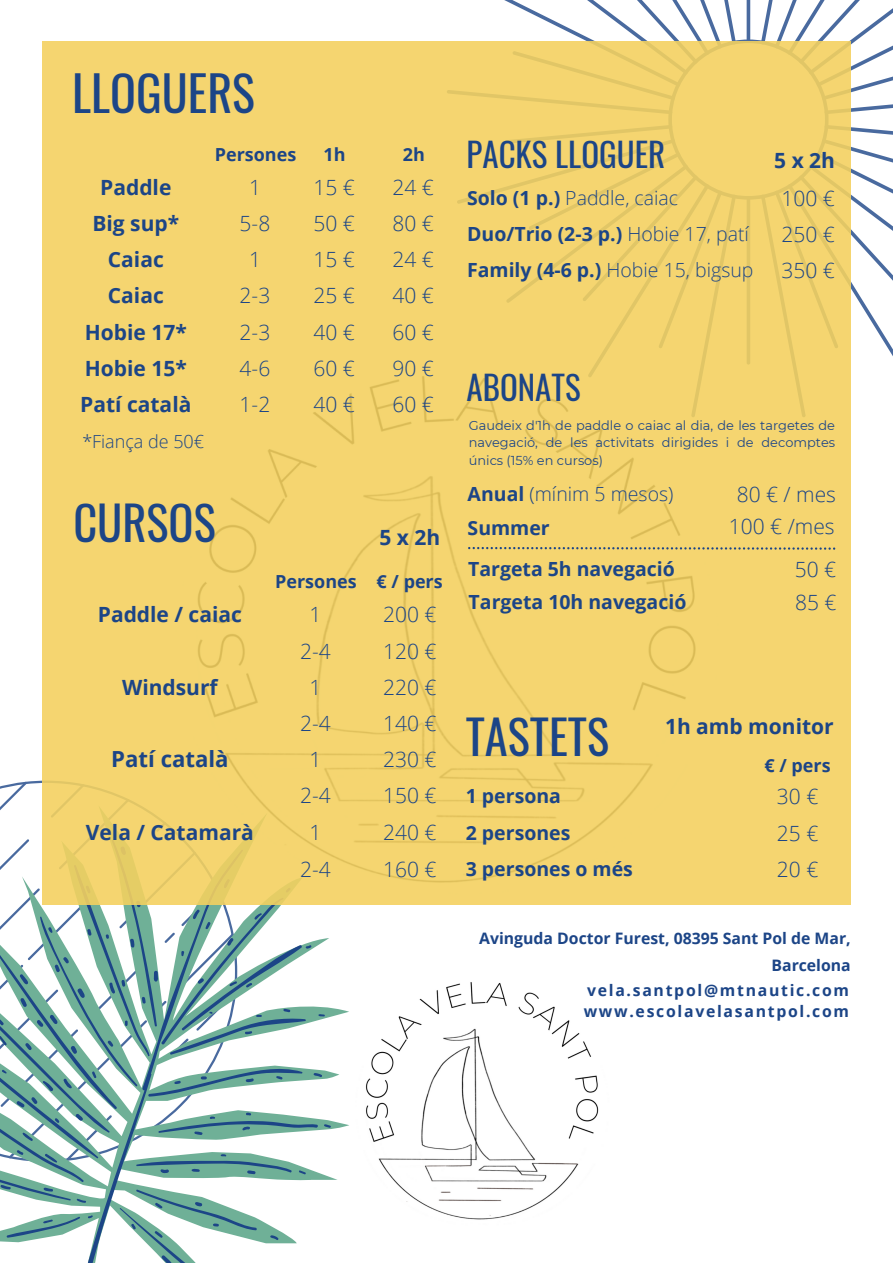
<style>
.page{position:relative;width:893px;height:1264px;background:#fff}
.page>*{position:absolute;margin:0;border:0;box-sizing:border-box;transform-origin:0 0}
.t1{font:48px "Oswald";color:#1c4587}
.t2{font:46.5px "Oswald";color:#1c4587}
.t3{font:33px "Oswald";color:#1c4587}
.t4{font:700 22.2px "Open Sans";color:#1c4587}
.t5{font:300 21px "Open Sans";color:#1c4587}
.t6{font:700 21px "Open Sans";color:#1c4587}
.t7{font:700 19.5px "Open Sans";color:#1c4587}
.t8{font:300 19.5px "Open Sans";color:#1c4587}
.t9{font:700 18px "Open Sans";color:#1c4587}
.t10{font:300 18px "Open Sans";color:#1c4587}
.t11{font:700 15.75px "Open Sans";letter-spacing:.11em;color:#1c4587}
.t12{font:700 15.75px/27.3px "Open Sans";color:#1c4587;text-align:right}
.t13{font:12.9px/17.2px "Montserrat";color:#1c4587;text-align:justify}
.s1{font-weight:700}
.s2{font-weight:300}
</style>
<div class="page">
<img style="left:366px;top:982px;width:233px;height:238px">
<svg style="left:0;top:839px;width:331px;height:423px"></svg>
<svg style="left:446px;top:0;width:446px;height:417px"></svg>
<div style="left:42px;top:42px;width:808px;height:863px;background:#f5d570"></div>
<svg style="left:468px;top:547px;width:367px;height:2px"></svg>
<p class="t1" style="left:72px;top:55px;width:184px">LLOGUERS</p>
<p class="t9" style="left:215px;top:141px;width:83px">Persones</p>
<p class="t9" style="left:323px;top:141px;width:24px">1h</p>
<p class="t9" style="left:403px;top:141px;width:24px">2h</p>
<p class="t6" style="left:100px;top:172px;width:73px">Paddle</p>
<p class="t5" style="left:249px;top:172px;width:13px">1</p>
<p class="t5" style="left:313px;top:172px;width:43px">15 €</p>
<p class="t5" style="left:392px;top:172px;width:43px">24 €</p>
<p class="t6" style="left:92px;top:208px;width:88px">Big sup*</p>
<p class="t5" style="left:240px;top:208px;width:32px">5-8</p>
<p class="t5" style="left:313px;top:208px;width:43px">50 €</p>
<p class="t5" style="left:392px;top:208px;width:43px">80 €</p>
<p class="t6" style="left:108px;top:245px;width:57px">Caiac</p>
<p class="t5" style="left:249px;top:245px;width:13px">1</p>
<p class="t5" style="left:313px;top:245px;width:43px">15 €</p>
<p class="t5" style="left:392px;top:245px;width:43px">24 €</p>
<p class="t6" style="left:108px;top:281px;width:57px">Caiac</p>
<p class="t5" style="left:240px;top:281px;width:32px">2-3</p>
<p class="t5" style="left:313px;top:281px;width:43px">25 €</p>
<p class="t5" style="left:392px;top:281px;width:43px">40 €</p>
<p class="t6" style="left:85px;top:317px;width:103px">Hobie 17*</p>
<p class="t5" style="left:240px;top:317px;width:32px">2-3</p>
<p class="t5" style="left:313px;top:317px;width:43px">40 €</p>
<p class="t5" style="left:392px;top:317px;width:43px">60 €</p>
<p class="t6" style="left:85px;top:353px;width:103px">Hobie 15*</p>
<p class="t5" style="left:240px;top:353px;width:32px">4-6</p>
<p class="t5" style="left:313px;top:353px;width:43px">60 €</p>
<p class="t5" style="left:392px;top:353px;width:43px">90 €</p>
<p class="t6" style="left:80px;top:389px;width:113px">Patí català</p>
<p class="t5" style="left:240px;top:389px;width:32px">1-2</p>
<p class="t5" style="left:313px;top:389px;width:43px">40 €</p>
<p class="t5" style="left:392px;top:389px;width:43px">60 €</p>
<p class="t10" style="left:82px;top:428px;width:123px">*Fiança de 50€</p>
<p class="t2" style="left:73px;top:486px;width:144px">CURSOS</p>
<p class="t6" style="left:379px;top:522px;width:62px">5x2h</p>
<p class="t9" style="left:275px;top:569px;width:83px">Persones</p>
<p class="t9" style="left:376px;top:569px;width:68px">€ / pers</p>
<p class="t6" style="left:98px;top:600px;width:146px">Paddle / caiac</p>
<p class="t5" style="left:309px;top:600px;width:13px">1</p>
<p class="t5" style="left:383px;top:600px;width:55px">200 €</p>
<p class="t5" style="left:300px;top:636px;width:32px">2-4</p>
<p class="t5" style="left:383px;top:636px;width:55px">120 €</p>
<p class="t6" style="left:122px;top:672px;width:97px">Windsurf</p>
<p class="t5" style="left:309px;top:672px;width:13px">1</p>
<p class="t5" style="left:383px;top:672px;width:55px">220 €</p>
<p class="t5" style="left:300px;top:708px;width:32px">2-4</p>
<p class="t5" style="left:383px;top:708px;width:55px">140 €</p>
<p class="t4" style="left:111px;top:743px;width:119px">Patí català</p>
<p class="t5" style="left:309px;top:744px;width:13px">1</p>
<p class="t5" style="left:383px;top:744px;width:55px">230 €</p>
<p class="t5" style="left:300px;top:781px;width:32px">2-4</p>
<p class="t5" style="left:383px;top:781px;width:55px">150 €</p>
<p class="t6" style="left:86px;top:817px;width:169px">Vela / Catamarà</p>
<p class="t5" style="left:309px;top:817px;width:13px">1</p>
<p class="t5" style="left:383px;top:817px;width:55px">240 €</p>
<p class="t5" style="left:300px;top:854px;width:32px">2-4</p>
<p class="t5" style="left:383px;top:854px;width:55px">160 €</p>
<p class="t3" style="left:466px;top:128px;width:200px">PACKS LLOGUER</p>
<p class="t6" style="left:774px;top:145px;width:62px">5x2h</p>
<p class="t8" style="left:467px;top:184px;width:212px"><span class="s1">Solo (1 p.)</span> Paddle, caiac</p>
<p class="t5" style="left:781px;top:183px;width:55px">100 €</p>
<p class="t7" style="left:467px;top:220px;width:283px">Duo/Trio (2-3 p.) <span class="s2">Hobie 17, patí</span></p>
<p class="t5" style="left:781px;top:220px;width:55px">250 €</p>
<p class="t8" style="left:467px;top:256px;width:288px"><span class="s1">Family (4-6 p.)</span> Hobie 15, bigsup</p>
<p class="t5" style="left:781px;top:256px;width:55px">350 €</p>
<p class="t3" style="left:466px;top:361px;width:116px">ABONATS</p>
<p class="t13" style="left:469px;top:417px;width:368px">Gaudeix d'1h de paddle o caiac al dia, de les targetes de navegació, de les activitats dirigides i de decomptes únics (15% en cursos)</p>
<p class="t8" style="left:467px;top:480px;width:207px"><span class="s1">Anual</span> (mínim 5 mesos)</p>
<p class="t5" style="left:736px;top:479px;width:101px">80 € / mes</p>
<p class="t7" style="left:467px;top:514px;width:84px">Summer</p>
<p class="t5" style="left:728px;top:511px;width:107px">100 € /mes</p>
<p class="t7" style="left:468px;top:555px;width:208px">Targeta 5h navegació</p>
<p class="t5" style="left:794px;top:554px;width:43px">50 €</p>
<p class="t7" style="left:468px;top:588px;width:219px">Targeta 10h navegació</p>
<p class="t5" style="left:795px;top:587px;width:43px">85 €</p>
<p class="t2" style="left:465px;top:700px;width:145px">TASTETS</p>
<p class="t6" style="left:665px;top:711px;width:170px">1h amb monitor</p>
<p class="t7" style="left:465px;top:782px;width:97px">1 persona</p>
<p class="t5" style="left:776px;top:782px;width:43px">30 €</p>
<p class="t7" style="left:465px;top:818px;width:106px">2 persones</p>
<p class="t5" style="left:776px;top:818px;width:43px">25 €</p>
<p class="t7" style="left:465px;top:855px;width:169px">3 persones o més</p>
<p class="t5" style="left:776px;top:854px;width:43px">20 €</p>
<p class="t9" style="left:764px;top:752px;width:68px">€ / pers</p>
<p class="t12" style="left:479px;top:923px;width:373px">Avinguda Doctor Furest, 08395 Sant Pol de Mar,<br>Barcelona</p>
<p class="t11" style="left:587px;top:978px;width:263px">vela.santpol@mtnautic.com</p>
<p class="t11" style="left:583px;top:1000px;width:267px">www.escolavelasantpol.com</p>
</div>
